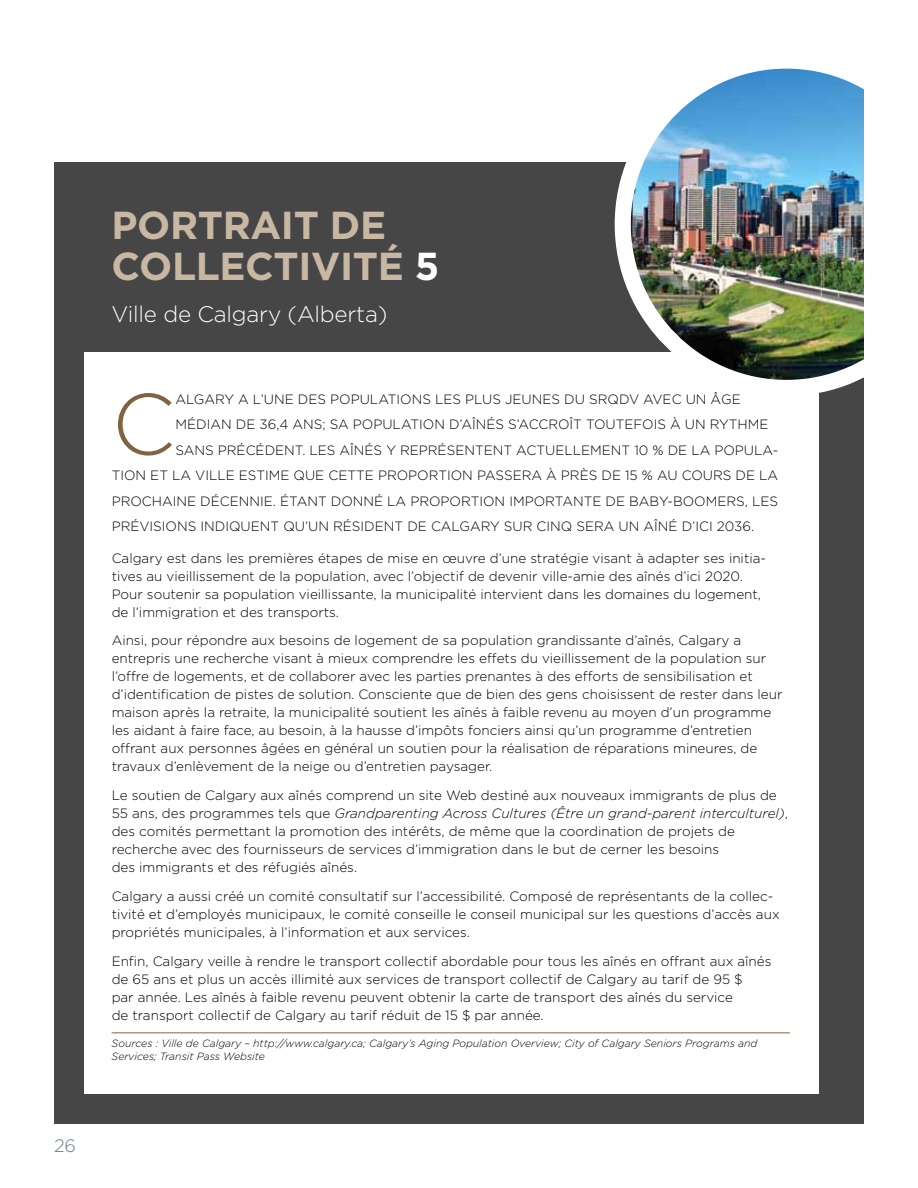
<style>
.page{position:relative;width:918px;height:1188px;background:#fff}
.page>*{position:absolute;margin:0;border:0;box-sizing:border-box;transform-origin:0 0}
.t1{font:300 86.4px "Gotham";color:#806442}
.t2{font:700 39px/40.5px "Gotham";letter-spacing:-.01em;color:#c8b7a2}
.t3{font:300 22.5px "Gotham";letter-spacing:-.01em;color:#fff}
.t4{font:300 18px "Gotham";color:#687c85}
.t5{font:300 13.5px/18px "Gotham";color:#000}
.t6{font:italic 300 10.5px/13.5px "Gotham";color:#000}
.s1{color:#fff}
.s2{font-style:italic}
</style>
<div class="page">
<div style="left:54px;top:162px;width:810px;height:961px;background:#464647"></div>
<div style="left:84px;top:352px;width:735px;height:742px;background:#fff"></div>
<img style="left:615px;top:68px;width:249px;height:325px">
<hr style="left:112px;top:1032px;width:678px;height:1px;background:#806442">
<h3 class="t4" style="left:54px;top:1135px;width:23px">26</h3>
<h2 class="t2" style="left:112px;top:204px;width:329px">PORTRAIT DE<br>COLLECTIVITÉ <span class="s1">5</span></h2>
<h3 class="t3" style="left:112px;top:302px;width:277px">Ville de Calgary (Alberta)</h3>
<h1 class="t1" style="left:112px;top:377px;width:65px">C</h1>
<p class="t5" style="left:175px;top:390px;width:11px">algary</p>
<p class="t5" style="left:238px;top:390px;width:70px">a l’une des</p>
<p class="t5" style="left:330px;top:390px;width:11px">pop</p>
<p class="t5" style="left:360px;top:390px;width:20px">ulations</p>
<p class="t5" style="left:435px;top:390px;width:9px">les</p>
<p class="t5" style="left:465px;top:390px;width:77px">plus jeunes</p>
<p class="t5" style="left:564px;top:390px;width:90px">du SRQDV avec</p>
<p class="t5" style="left:686px;top:390px;width:46px">un âge</p>
<p class="t5" style="left:175px;top:415px;width:10px">médian</p>
<p class="t5" style="left:236px;top:415px;width:68px">de 36,4 ans</p>
<p class="t5" style="left:322px;top:415px;width:41px">; sa pop</p>
<p class="t5" style="left:382px;top:415px;width:20px">ulation</p>
<p class="t5" style="left:449px;top:415px;width:37px">d’aînés</p>
<p class="t5" style="left:508px;top:415px;width:22px">s’accro</p>
<p class="t5" style="left:570px;top:415px;width:56px">ît toutefois</p>
<p class="t5" style="left:670px;top:415px;width:51px">à un rythme</p>
<p class="t5" style="left:175px;top:441px;width:11px">sans</p>
<p class="t5" style="left:218px;top:441px;width:11px">précédent</p>
<p class="t5" style="left:302px;top:441px;width:62px">. Les aînés</p>
<p class="t5" style="left:386px;top:441px;width:24px">y représentent</p>
<p class="t5" style="left:516px;top:441px;width:11px">act</p>
<p class="t5" style="left:545px;top:441px;width:21px">uellement</p>
<p class="t5" style="left:634px;top:441px;width:91px">10 % delapop</p>
<p class="t5" style="left:744px;top:441px;width:36px">ula-</p>
<p class="t5" style="left:112px;top:466px;width:10px">tion</p>
<p class="t5" style="left:150px;top:466px;width:63px">et la Ville</p>
<p class="t5" style="left:239px;top:466px;width:10px">estime</p>
<p class="t5" style="left:294px;top:466px;width:45px">que cette</p>
<p class="t5" style="left:378px;top:466px;width:11px">proportion</p>
<p class="t5" style="left:477px;top:466px;width:11px">passera</p>
<p class="t5" style="left:546px;top:466px;width:223px">à prèsde 15 % au cours de la</p>
<p class="t5" style="left:112px;top:492px;width:11px">prochaine</p>
<p class="t5" style="left:200px;top:492px;width:10px">décennie</p>
<p class="t5" style="left:273px;top:492px;width:27px">. Étant</p>
<p class="t5" style="left:331px;top:492px;width:12px">donné</p>
<p class="t5" style="left:387px;top:492px;width:34px">la proportion</p>
<p class="t5" style="left:509px;top:492px;width:10px">importante</p>
<p class="t5" style="left:606px;top:492px;width:35px">de baby</p>
<p class="t5" style="left:668px;top:492px;width:17px">-boomers</p>
<p class="t5" style="left:745px;top:492px;width:17px">, les</p>
<p class="t5" style="left:112px;top:517px;width:10px">prévisions</p>
<p class="t5" style="left:200px;top:517px;width:9px">indiq</p>
<p class="t5" style="left:241px;top:517px;width:21px">uent</p>
<p class="t5" style="left:283px;top:517px;width:60px">qu’un résident</p>
<p class="t5" style="left:407px;top:517px;width:45px">de Calgary</p>
<p class="t5" style="left:504px;top:517px;width:43px">sur cinq</p>
<p class="t5" style="left:576px;top:517px;width:11px">sera</p>
<p class="t5" style="left:619px;top:517px;width:137px">un aîné d’ici 2036.</p>
<p class="t5" style="left:112px;top:549px;width:656px">Calgary est dans les premières étapes de mise en œuvre d’une stratégie visant à adapter ses initia&shy;tives au vieillissement de la population, avec l’objectif de devenir ville-amie des aînés d’ici 2020.<br>Pour soutenir sa population vieillissante, la municipalité intervient dans les domaines du logement, de l’immigration et des transports.</p>
<p class="t5" style="left:112px;top:631px;width:672px">Ainsi, pour répondre aux besoins de logement de sa population grandissante d’aînés, Calgary a entrepris une recherche visant à mieux comprendre les effets du vieillissement de la population sur l’offre de logements, et de collaborer avec les parties prenantes à des efforts de sensibilisation et d’identification de pistes de solution. Consciente que de bien des gens choisissent de rester dans leur maison après la retraite, la municipalité soutient les aînés à faible revenu au moyen d’un programme les aidant à faire face, au besoin, à la hausse d’impôts fonciers ainsi qu’un programme d’entretien offrant aux personnes âgées en général un soutien pour la réalisation de réparations mineures, de travaux d’enlèvement de la neige ou d’entretien paysager.</p>
<p class="t5" style="left:112px;top:786px;width:678px">Le soutien de Calgary aux aînés comprend un site Web destiné aux nouveaux immigrants de plus de 55 ans, des programmes tels que <span class="s2">Grandparenting Across Cultures (Être un grand-parent interculturel)</span>, des comités permettant la promotion des intérêts, de même que la coordination de projets de recherche avec des fournisseurs de services d’immigration dans le but de cerner les besoins<br>des immigrants et des réfugiés aînés.</p>
<p class="t5" style="left:112px;top:887px;width:670px">Calgary a aussi créé un comité consultatif sur l’accessibilité. Composé de représentants de la collec&shy;tivité et d’employés municipaux, le comité conseille le conseil municipal sur les questions d’accès aux propriétés municipales, à l’information et aux services.</p>
<p class="t5" style="left:112px;top:952px;width:661px">Enfin, Calgary veille à rendre le transport collectif abordable pour tous les aînés en offrant aux aînés de 65 ans et plus un accès illimité aux services de transport collectif de Calgary au tarif de 95 $<br>par année. Les aînés à faible revenu peuvent obtenir la carte de transport des aînés du service<br>de transport collectif de Calgary au tarif réduit de 15 $ par année.</p>
<p class="t6" style="left:112px;top:1036px;width:647px">Sources : Ville de Calgary – http://www.calgary.ca; Calgary’s Aging Population Overview; City of Calgary Seniors Programs and<br>Services; Transit Pass Website</p>
</div>
